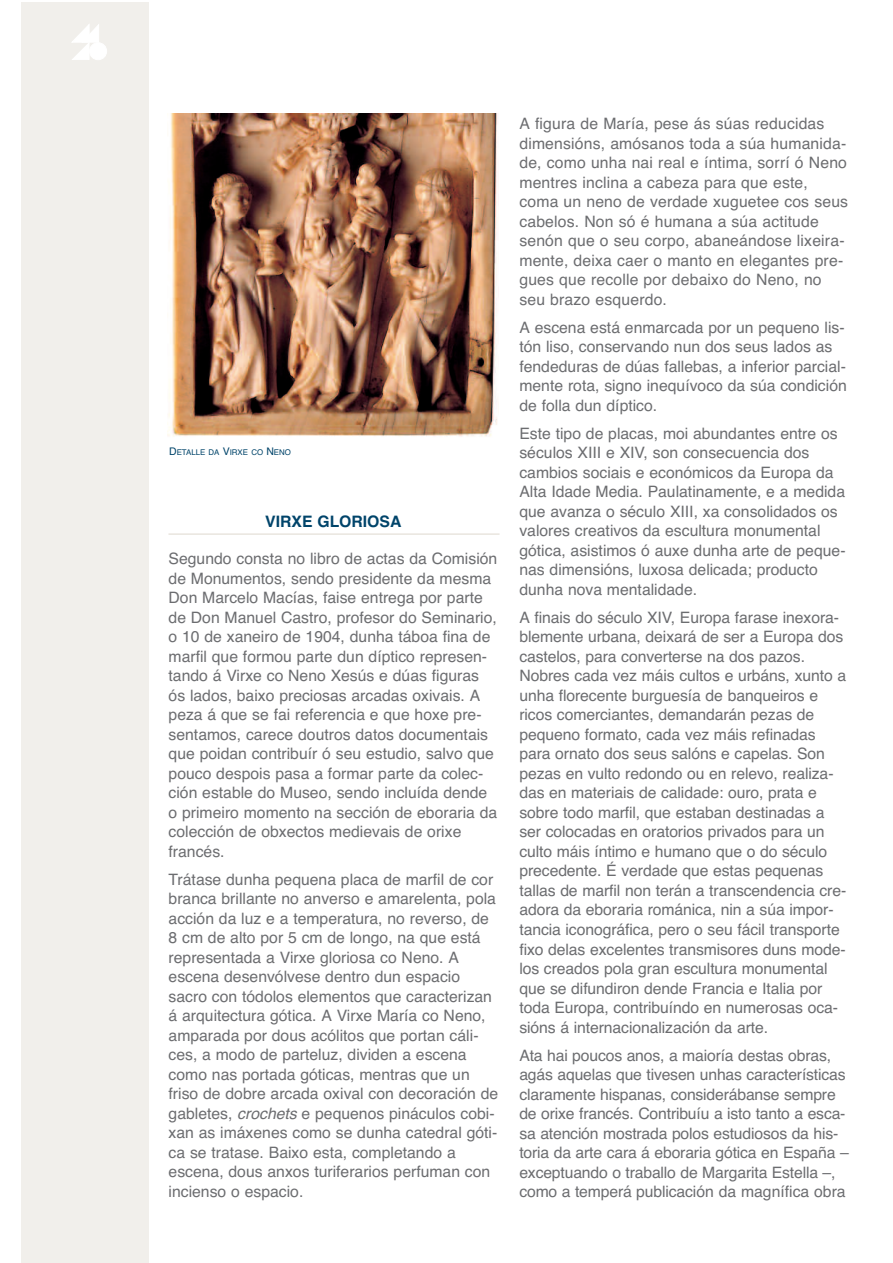
<style>
.page{position:relative;width:893px;height:1263px;background:#fff}
.page>*{position:absolute;margin:0;border:0;box-sizing:border-box;transform-origin:0 0}
.t1{font:15.75px/19.5px "Helvetica";color:#6c6d70}
.t2{font:700 15.75px "Helvetica";color:#00446a}
.t3{font:7.8px "Helvetica";color:#00446a}
.s1{font-size:10.5px}
.s2{font-style:italic}
</style>
<div class="page">
<hr style="left:168px;top:533px;width:332px;height:2px;background:#e9e5de">
<div style="left:21px;top:2px;width:127px;height:1261px;background:#f1efeb"></div>
<svg style="left:71px;top:24px;width:28px;height:36px"></svg>
<div style="left:90px;top:43px;width:17px;height:17px;background:#fff;border-radius:50%"></div>
<div style="left:89px;top:42px;width:18px;height:18px;border:1px solid #fff;border-radius:50%"></div>
<img style="left:168px;top:114px;width:330px;height:323px">
<p class="t3" style="left:169px;top:447px;width:123px"><span class="s1">D</span>ETALLE DA <span class="s1">V</span>IRXE CO <span class="s1">N</span>ENO</p>
<p class="t2" style="left:265px;top:512px;width:138px">VIRXE GLORIOSA</p>
<p class="t1" style="left:169px;top:549px;width:330px">Segundo consta no libro de actas da Comisión de Monumentos, sendo presidente da mesma Don Marcelo Macías, faise entrega por parte de Don Manuel Castro, profesor do Seminario, o 10 de xaneiro de 1904, dunha táboa fina de marfil que formou parte dun díptico represen&shy;tando á Virxe co Neno Xesús e dúas figuras ós lados, baixo preciosas arcadas oxivais. A peza á que se fai referencia e que hoxe pre&shy;sentamos, carece doutros datos documentais que poidan contribuír ó seu estudio, salvo que pouco despois pasa a formar parte da colec&shy;ción estable do Museo, sendo incluída dende o primeiro momento na sección de eboraria da colección de obxectos medievais de orixe francés.</p>
<p class="t1" style="left:169px;top:869px;width:331px">Trátase dunha pequena placa de marfil de cor branca brillante no anverso e amarelenta, pola acción da luz e a temperatura, no reverso, de 8 cm de alto por 5 cm de longo, na que está representada a Virxe gloriosa co Neno. A escena desenvólvese dentro dun espacio sacro con tódolos elementos que caracterizan á arquitectura gótica. A Virxe María co Neno, amparada por dous acólitos que portan cáli&shy;ces, a modo de parteluz, dividen a escena como nas portada góticas, mentras que un friso de dobre arcada oxival con decoración de gabletes, <span class="s2">crochets</span>e pequenos pináculos cobi&shy;xan as imáxenes como se dunha catedral góti&shy;ca se tratase. Baixo esta, completando a escena, dous anxos turiferarios perfuman con incienso o espacio.</p>
<p class="t1" style="left:519px;top:114px;width:330px">A figura de María, pese ás súas reducidas dimensións, amósanos toda a súa humanida&shy;de, como unha nai real e íntima, sorrí ó Neno mentres inclina a cabeza para que este, coma un neno de verdade xuguetee cos seus cabelos. Non só é humana a súa actitude senón que o seu corpo, abaneándose lixeira&shy;mente, deixa caer o manto en elegantes pre&shy;gues que recolle por debaixo do Neno, no seu brazo esquerdo.</p>
<p class="t1" style="left:519px;top:318px;width:329px">A escena está enmarcada por un pequeno lis&shy;tón liso, conservando nun dos seus lados as fendeduras de dúas fallebas, a inferior parcial&shy;mente rota, signo inequívoco da súa condición de folla dun díptico.</p>
<p class="t1" style="left:519px;top:424px;width:328px">Este tipo de placas, moi abundantes entre os séculos XIII e XIV, son consecuencia dos cambios sociais e económicos da Europa da Alta Idade Media. Paulatinamente, e a medida que avanza o século XIII, xa consolidados os valores creativos da escultura monumental gótica, asistimos ó auxe dunha arte de peque&shy;nas dimensións, luxosa delicada; producto dunha nova mentalidade.</p>
<p class="t1" style="left:519px;top:608px;width:328px">A finais do século XIV, Europa farase inexora&shy;blemente urbana, deixará de ser a Europa dos castelos, para converterse na dos pazos.<br>Nobres cada vez máis cultos e urbáns, xunto a unha florecente burguesía de banqueiros e ricos comerciantes, demandarán pezas de pequeno formato, cada vez máis refinadas para ornato dos seus salóns e capelas. Son pezas en vulto redondo ou en relevo, realiza&shy;das en materiais de calidade: ouro, prata e sobre todo marfil, que estaban destinadas a ser colocadas en oratorios privados para un culto máis íntimo e humano que o do século precedente. É verdade que estas pequenas tallas de marfil non terán a transcendencia cre&shy;adora da eboraria románica, nin a súa impor&shy;tancia iconográfica, pero o seu fácil transporte fixo delas excelentes transmisores duns mode&shy;los creados pola gran escultura monumental que se difundiron dende Francia e Italia por toda Europa, contribuíndo en numerosas oca&shy;sións á internacionalización da arte.</p>
<p class="t1" style="left:519px;top:1045px;width:331px">Ata hai poucos anos, a maioría destas obras, agás aquelas que tivesen unhas características claramente hispanas, considerábanse sempre de orixe francés. Contribuíu a isto tanto a esca&shy;sa atención mostrada polos estudiosos da his&shy;toria da arte cara á eboraria gótica en España – exceptuando o traballo de Margarita Estella –, como a temperá publicación da magnífica obra</p>
</div>
